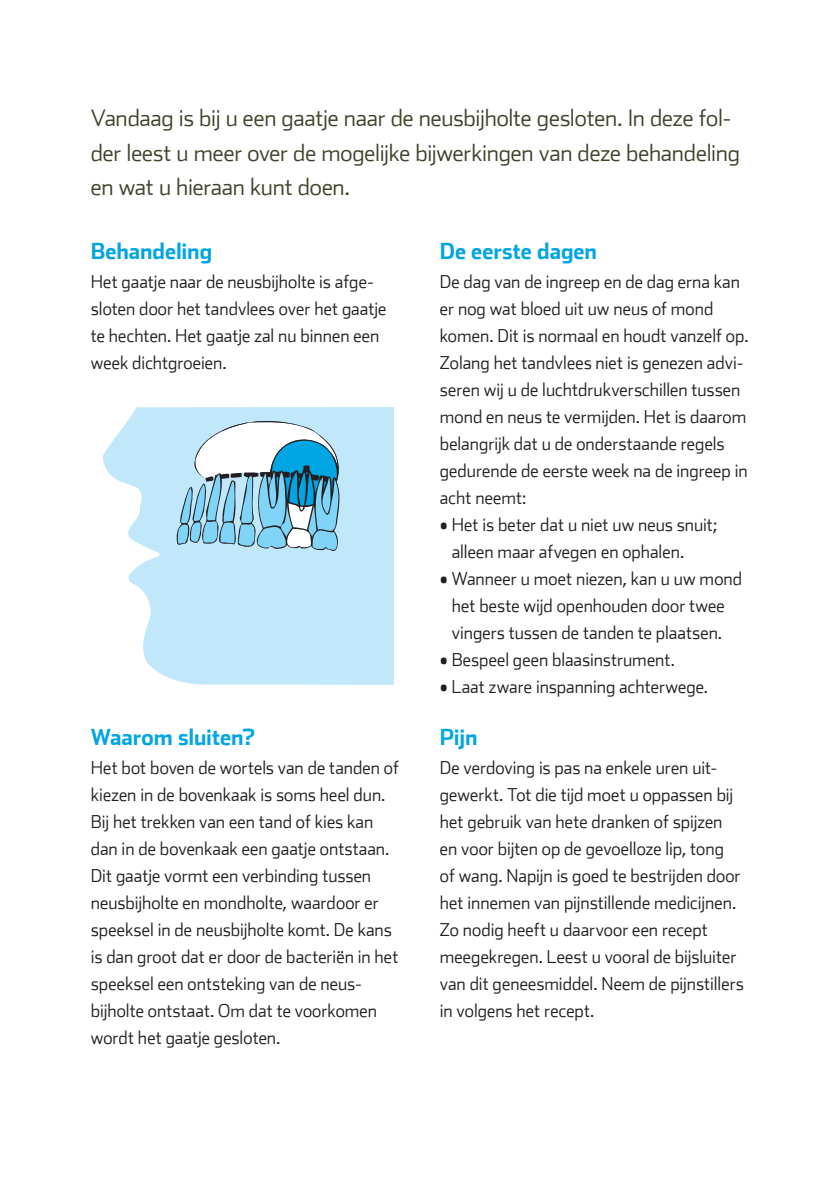
<style>
.page{position:relative;width:840px;height:1191px;background:#fff}
.page>*{position:absolute;margin:0;border:0;box-sizing:border-box;transform-origin:0 0}
.Intro{font:300 23px/34.4px "Stainless";letter-spacing:-.01em;color:#42422d}
.subheader{font:700 22px "Stainless";letter-spacing:-.005em;color:#00a5e3}
.Body{font:300 18px/27px "Stainless";color:#231f20}
</style>
<div class="page">
<svg style="left:103px;top:407px;width:290px;height:278px;fill:#c1e8fa"></svg>
<svg style="left:176px;top:417px;width:166px;height:136px"></svg>
<p class="Intro" style="left:91px;top:100px;width:650px">Vandaag is bij u een gaatje naar de neusbijholte gesloten. In deze fol&shy;der leest u meer over de mogelijke bijwerkingen van deze behandeling en wat u hieraan kunt doen.</p>
<p class="subheader" style="left:91px;top:237px;width:123px">Behandeling</p>
<p class="Body" style="left:91px;top:268px;width:297px">Het gaatje naar de neusbijholte is afge&shy;sloten door het tandvlees over het gaatje te hechten. Het gaatje zal nu binnen een week dichtgroeien.</p>
<p class="subheader" style="left:91px;top:723px;width:165px">Waarom sluiten?</p>
<p class="Body" style="left:91px;top:754px;width:309px">Het bot boven de wortels van de tanden of kiezen in de bovenkaak is soms heel dun.<br>Bij het trekken van een tand of kies kan dan in de bovenkaak een gaatje ontstaan.<br>Dit gaatje vormt een verbinding tussen neusbijholte en mondholte, waardoor er speeksel in de neusbijholte komt. De kans is dan groot dat er door de bacteriën in het speeksel een ontsteking van de neus&shy;bijholte ontstaat. Om dat te voorkomen wordt het gaatje gesloten.</p>
<p class="subheader" style="left:439px;top:237px;width:159px">De eerste dagen</p>
<p class="Body" style="left:439px;top:268px;width:310px">De dag van de ingreep en de dag erna kan er nog wat bloed uit uw neus of mond komen. Dit is normaal en houdt vanzelf op.<br>Zolang het tandvlees niet is genezen advi&shy;seren wij u de luchtdrukverschillen tussen mond en neus te vermijden. Het is daarom belangrijk dat u de onderstaande regels gedurende de eerste week na de ingreep in acht neemt:</p>
<p class="Body" style="left:451px;top:511px;width:267px;text-indent:-12px">• Het is beter dat u niet uw neus snuit; alleen maar afvegen en ophalen.</p>
<p class="Body" style="left:439px;top:565px;width:303px;text-align:center">• Wanneer u moet niezen, kan u uw mond het beste wijd openhouden door twee vingers tussen de tanden te plaatsen.</p>
<p class="Body" style="left:439px;top:646px;width:236px">• Bespeel geen blaasinstrument.</p>
<p class="Body" style="left:439px;top:673px;width:270px">• Laat zware inspanning achterwege.</p>
<p class="subheader" style="left:439px;top:723px;width:39px">Pijn</p>
<p class="Body" style="left:439px;top:754px;width:305px">De verdoving is pas na enkele uren uit&shy;gewerkt. Tot die tijd moet u oppassen bij het gebruik van hete dranken of spijzen en voor bijten op de gevoelloze lip, tong<br>of wang. Napijn is goed te bestrijden door het innemen van pijnstillende medicijnen.<br>Zo nodig heeft u daarvoor een recept meegekregen. Leest u vooral de bijsluiter van dit geneesmiddel. Neem de pijnstillers in volgens het recept.</p>
</div>
